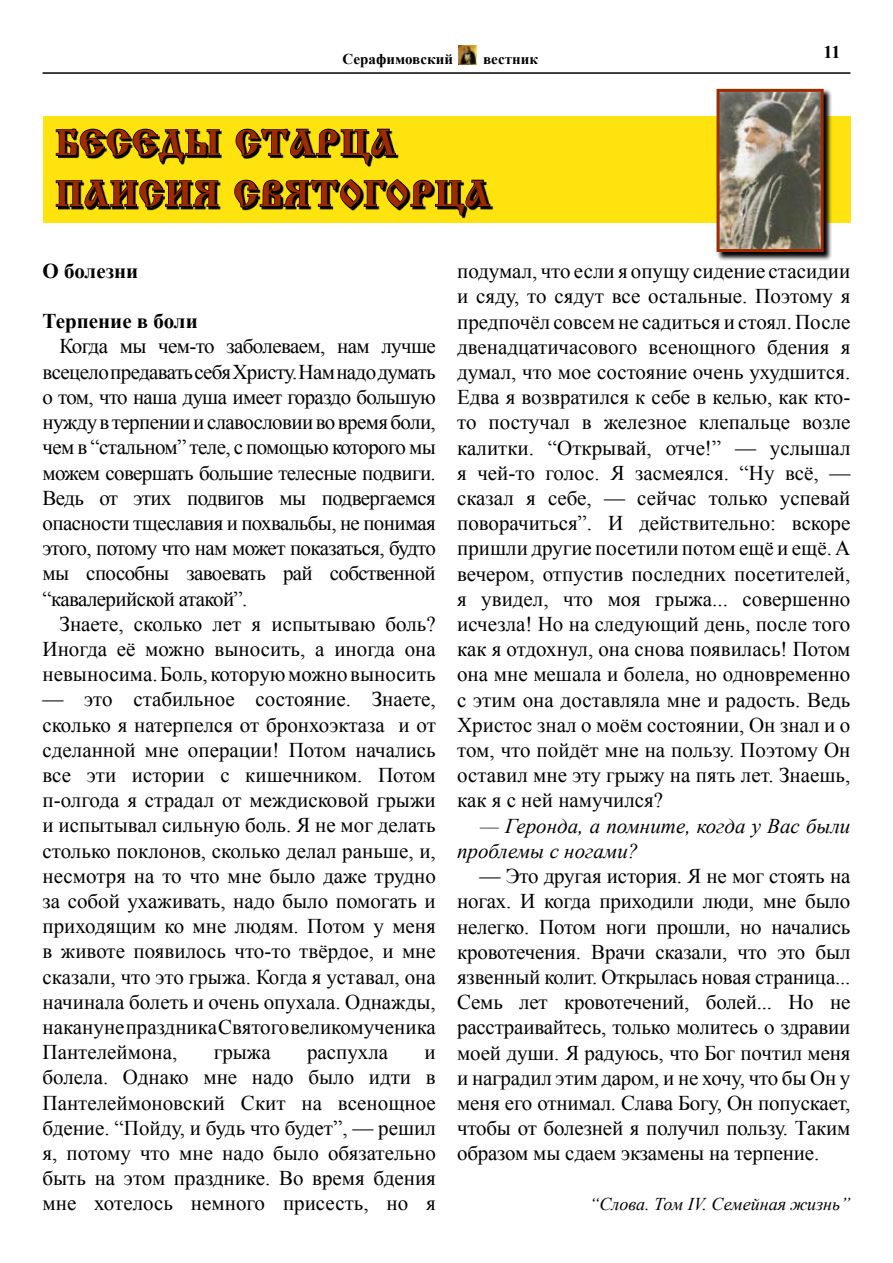
<style>
.page{position:relative;width:893px;height:1263px;background:#fff}
.page>*{position:absolute;margin:0;border:0;box-sizing:border-box;transform-origin:0 0}
.t1{font:36px "Izhitsa";letter-spacing:.025em;color:#a02b00}
.t2{font:21px/25.2px "Times New Roman";color:#000;text-align:justify}
.t3{font:italic 21px/25.2px "Times New Roman";color:#000}
.t4{font:700 21px "Times New Roman";color:#000}
.t5{font:italic 18px "Times New Roman";color:#000}
.t6{font:700 18px "Times New Roman";color:#000}
.t7{font:700 15px "Times New Roman";color:#000}
</style>
<div class="page">
<hr style="left:43px;top:72px;width:807px;height:2px;background:#000">
<img style="left:459px;top:46px;width:18px;height:19px">
<div style="left:43px;top:116px;width:807px;height:106px;background:#ffe30e"></div>
<svg style="left:717px;top:89px;width:121px;height:172px"></svg>
<img style="left:720px;top:93px;width:100px;height:155px">
<div style="left:716px;top:89px;width:108px;height:163px;border:3px solid #a02b00"></div>
<svg style="left:58px;top:131px;width:651px;height:92px"></svg>
<svg style="left:55px;top:128px;width:165px;height:35px"></svg>
<svg style="left:235px;top:128px;width:162px;height:37px"></svg>
<svg style="left:55px;top:179px;width:164px;height:30px"></svg>
<svg style="left:234px;top:178px;width:257px;height:38px"></svg>
<p class="t7" style="left:343px;top:48px;width:112px">Серафимовский</p>
<p class="t7" style="left:483px;top:48px;width:56px">вестник</p>
<h1 class="t1" style="left:55px;top:123px;width:51px">БЕСЕ</h1>
<h1 class="t1" style="left:159px;top:123px;width:103px">ДЫ СТАР</h1>
<h1 class="t1" style="left:340px;top:123px;width:55px">ЦА</h1>
<h1 class="t1" style="left:55px;top:174px;width:57px">ПАИСИ</h1>
<h1 class="t1" style="left:193px;top:174px;width:297px">Я СВЯТОГОРЦА</h1>
<p class="t6" style="left:823px;top:40px;width:19px">11</p>
<p class="t4" style="left:43px;top:256px;width:97px">О болезни</p>
<p class="t4" style="left:43px;top:307px;width:157px">Терпение в боли</p>
<p class="t2" style="left:43px;top:333px;width:395px;text-indent:17px">Когда мы чем-то заболеваем, нам лучше всецело предавать себя Христу. Нам надо думать о том, что наша душа имеет гораздо большую нужду в терпении и славословии во время боли, чем в “стальном” теле, с помощью которого мы можем совершать большие телесные подвиги.<br>Ведь от этих подвигов мы подвергаемся опасности тщеславия и похвальбы, не понимая этого, потому что нам может показаться, будто мы способны завоевать рай собственной “кавалерийской атакой”.</p>
<p class="t2" style="left:43px;top:611px;width:395px;text-indent:17px">Знаете, сколько лет я испытываю боль?<br>Иногда её можно выносить, а иногда она невыносима. Боль, которую можно выносить</p>
<p class="t2" style="left:43px;top:686px;width:395px">— это стабильное состояние. Знаете, сколько я натерпелся от бронхоэктаза и от сделанной мне операции! Потом начались все эти истории с кишечником. Потом п‑олгода я страдал от междисковой грыжи и испытывал сильную боль. Я не мог делать столько поклонов, сколько делал раньше, и, несмотря на то что мне было даже трудно за собой ухаживать, надо было помогать и приходящим ко мне людям. Потом у меня в животе появилось что-то твёрдое, и мне сказали, что это грыжа. Когда я уставал, она начинала болеть и очень опухала. Однажды, накануне праздника Святого великомученика Пантелеймона,</p>
<p class="t2" style="left:214px;top:1039px;width:59px">грыжа</p>
<p class="t2" style="left:307px;top:1039px;width:83px">распухла</p>
<p class="t2" style="left:43px;top:1039px;width:395px;text-indent:382px">и болела. Однако мне надо было идти в Пантелеймоновский Скит на всенощное бдение. “Пойду, и будь что будет”, — решил я, потому что мне надо было обязательно быть на этом празднике. Во время бдения мне хотелось немного присесть, но я</p>
<p class="t2" style="left:457px;top:258px;width:395px">подумал, что если я опущу сидение стасидии и сяду, то сядут все остальные. Поэтому я предпочёл совсем не садиться и стоял. После двенадцатичасового всенощного бдения я думал, что мое состояние очень ухудшится.<br>Едва я возвратился к себе в келью, как кто&shy;то постучал в железное клепальце возле калитки. “Открывай, отче!” — услышал я чей-то голос. Я засмеялся. “Ну всё, — сказал я себе, — сейчас только успевай поворачиться”. И действительно: вскоре пришли другие посетили потом ещё и ещё. А вечером, отпустив последних посетителей, я увидел, что моя грыжа... совершенно исчезла! Но на следующий день, после того как я отдохнул, она снова появилась! Потом она мне мешала и болела, но одновременно с этим она доставляла мне и радость. Ведь Христос знал о моём состоянии, Он знал и о том, что пойдёт мне на пользу. Поэтому Он оставил мне эту грыжу на пять лет. Знаешь, как я с ней намучился?</p>
<p class="t3" style="left:457px;top:812px;width:395px;text-indent:23px">— Геронда, а помните, когда у Вас были проблемы с ногами?</p>
<p class="t2" style="left:457px;top:863px;width:395px;text-indent:22px">— Это другая история. Я не мог стоять на ногах. И когда приходили люди, мне было нелегко. Потом ноги прошли, но начались кровотечения. Врачи сказали, что это был язвенный колит. Открылась новая страница...<br>Семь лет кровотечений, болей... Но не расстраивайтесь, только молитесь о здравии моей души. Я радуюсь, что Бог почтил меня и наградил этим даром, и не хочу, что бы Он у меня его отнимал. Слава Богу, Он попускает, чтобы от болезней я получил пользу. Таким образом мы сдаем экзамены на терпение.</p>
<p class="t5" style="left:589px;top:1191px;width:262px">“Слова. Том IV. Семейная жизнь”</p>
</div>
